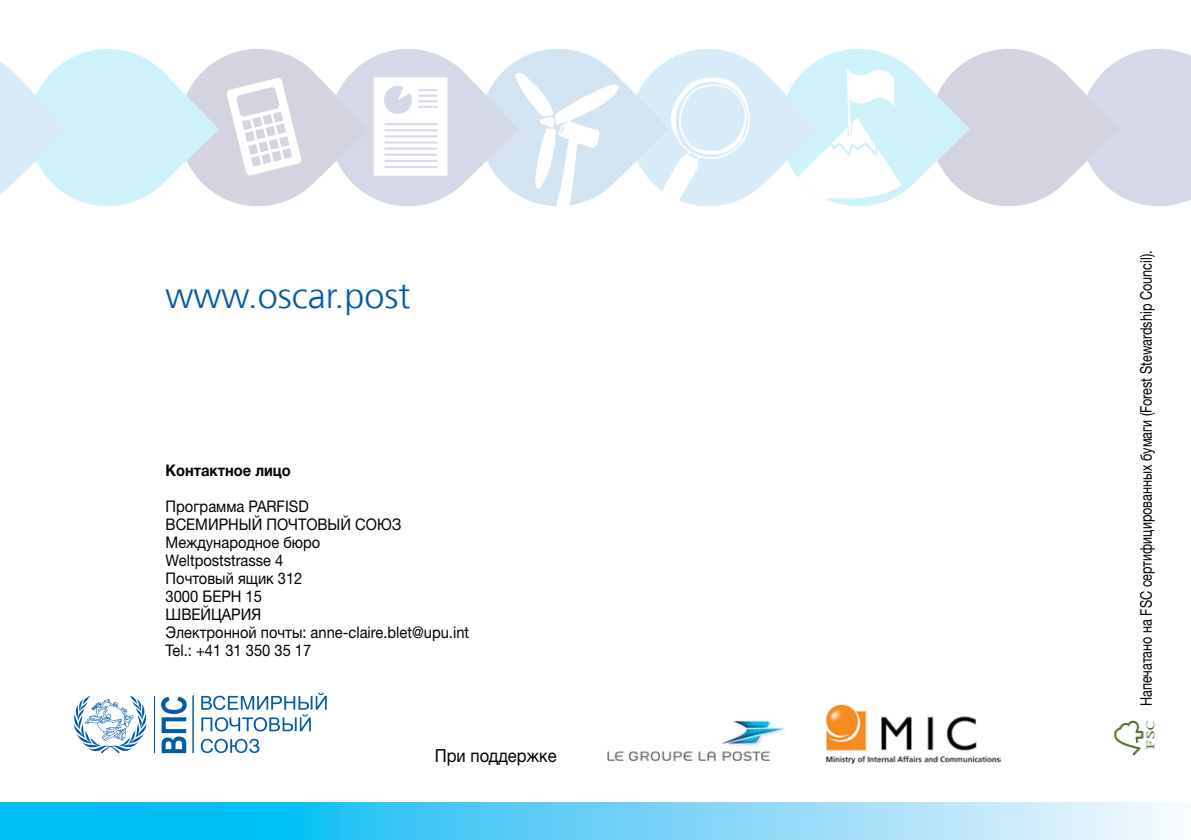
<style>
.page{position:relative;width:1191px;height:840px;background:#fff}
.page>*{position:absolute;margin:0;border:0;box-sizing:border-box;transform-origin:0 0}
.t1{font:300 36px "Frutiger LT Com";color:#005baa}
.t2{font:18px "Helvetica Neue LTW1 G";color:#000;scale:.92 1}
.t3{font:16px/18px "Helvetica Neue LTW1 G";color:#000;scale:.92 1}
.t4{font:16px "Helvetica Neue LTW1 G";color:#000;scale:.79 1}
.t5{font:700 16px "Helvetica Neue LTW1 G";color:#000;scale:.92 1}
</style>
<div class="page">
<svg style="left:0;top:802px;width:1175px;height:37px;background:#65d2f6"></svg>
<img style="left:1113px;top:720px;width:42px;height:36px">
<img style="left:607px;top:720px;width:178px;height:40px">
<img style="left:826px;top:704px;width:174px;height:58px">
<svg style="left:74px;top:695px;width:72px;height:58px"></svg>
<svg style="left:201px;top:692px;width:126px;height:39px"></svg>
<svg style="left:201px;top:738px;width:58px;height:14px"></svg>
<hr style="left:154px;top:695px;width:1px;height:57px;background:#005baa">
<hr style="left:193px;top:695px;width:1px;height:57px;background:#005baa">
<svg style="left:161px;top:696px;width:26px;height:56px"></svg>
<svg style="left:0;top:49px;width:1191px;height:158px"></svg>
<h1 class="t1" style="left:166px;top:274px;width:246px">www.oscar.post</h1>
<p class="t5" style="left:166px;top:460px;width:138px">Контактное лицо</p>
<p class="t3" style="left:166px;top:497px;width:331px">Программа PARFISD<br>ВСЕМИРНЫЙ ПОЧТОВЫЙ СОЮЗ<br>Международное бюро<br>Weltpoststrasse 4<br>Почтовый ящик 312<br>3000 БЕРН 15<br>ШВЕЙЦАРИЯ<br>Электронной почты: anne-claire.blet@upu.int<br>Tel.: +41 31 350 35 17</p>
<p class="t2" style="left:435px;top:743px;width:134px">При поддержке</p>
<p class="t4" style="left:1136px;top:706px;width:578px;rotate:-90deg">Напечатано на FSC сертифицированных бумаги (Forest Stewardship Council).</p>
</div>
